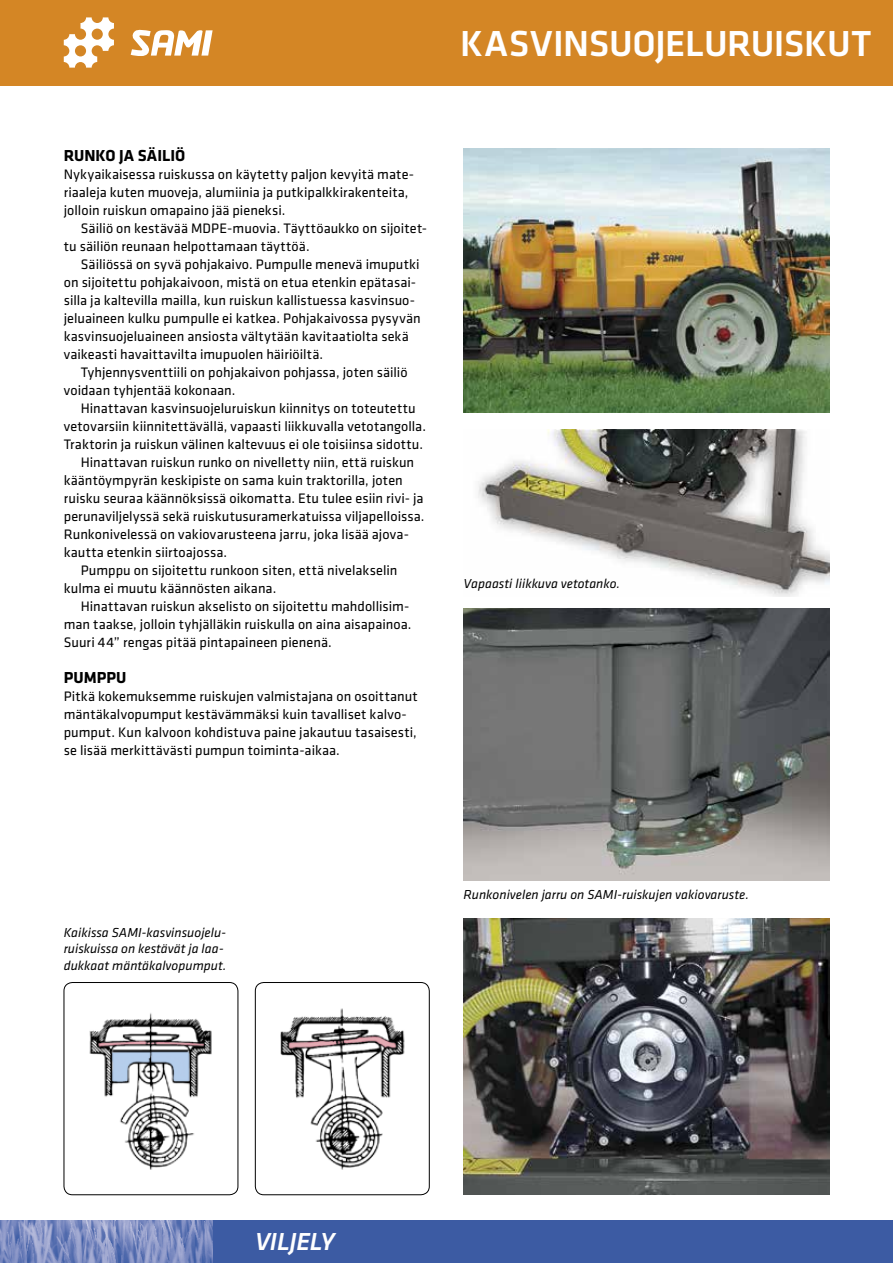
<style>
.page{position:relative;width:893px;height:1263px;background:#fff}
.page>*{position:absolute;margin:0;border:0;box-sizing:border-box;transform-origin:0 0}
.t1{font:500 37.5px "Klavika";letter-spacing:-.005em;color:#fff}
.t2{font:italic 500 25.5px "Klavika";letter-spacing:-.005em;color:#fff}
.t3{font:700 16.5px "Klavika";letter-spacing:.01em;color:#000}
.t4{font:14.25px/18px "Klavika";letter-spacing:.005em;color:#000}
.t5{font:italic 13.5px/16.5px "Klavika";color:#000}
</style>
<div class="page">
<div style="left:64px;top:982px;width:174px;height:213px;border:1px solid #000;border-radius:9px"></div>
<img style="left:89px;top:1013px;width:123px;height:157px">
<div style="left:255px;top:982px;width:174px;height:213px;border:1px solid #000;border-radius:9px"></div>
<img style="left:463px;top:918px;width:366px;height:277px">
<div style="left:0;top:0;width:893px;height:85px;background:#d48625"></div>
<img style="left:463px;top:608px;width:366px;height:272px">
<img style="left:463px;top:149px;width:366px;height:263px">
<img style="left:478px;top:429px;width:351px;height:168px">
<div style="left:0;top:1220px;width:893px;height:43px;background:#3c5ba3"></div>
<img style="left:0;top:1220px;width:213px;height:43px">
<svg style="left:64px;top:17px;width:50px;height:51px"></svg>
<svg style="left:131px;top:29px;width:82px;height:27px"></svg>
<img style="left:280px;top:1008px;width:125px;height:162px">
<p class="t3" style="left:64px;top:147px;width:123px">RUNKO JA SÄILIÖ</p>
<p class="t4" style="left:64px;top:166px;width:352px">Nykyaikaisessa ruiskussa on käytetty paljon kevyitä mate&shy;riaaleja kuten muoveja, alumiinia ja putkipalkkirakenteita, jolloin ruiskun omapaino jää pieneksi.</p>
<p class="t4" style="left:64px;top:220px;width:365px;text-indent:17px">Säiliö on kestävää MDPE-muovia. Täyttöaukko on sijoitet&shy;tu säiliön reunaan helpottamaan täyttöä.</p>
<p class="t4" style="left:64px;top:256px;width:358px;text-indent:17px">Säiliössä on syvä pohjakaivo. Pumpulle menevä imuputki on sijoitettu pohjakaivoon, mistä on etua etenkin epätasai&shy;silla ja kaltevilla mailla, kun ruiskun kallistuessa kasvinsuo&shy;jeluaineen kulku pumpulle ei katkea. Pohjakaivossa pysyvän kasvinsuojeluaineen ansiosta vältytään kavitaatiolta sekä vaikeasti havaittavilta imupuolen häiriöiltä.</p>
<p class="t4" style="left:64px;top:364px;width:345px;text-indent:17px">Tyhjennysventtiili on pohjakaivon pohjassa, joten säiliö voidaan tyhjentää kokonaan.</p>
<p class="t4" style="left:81px;top:400px;width:336px">Hinattavan kasvinsuojeluruiskun kiinnitys on toteutettu</p>
<p class="t4" style="left:64px;top:418px;width:364px">vetovarsiin kiinnitettävällä, vapaasti liikkuvalla vetotangolla.</p>
<p class="t4" style="left:64px;top:436px;width:361px">Traktorin ja ruiskun välinen kaltevuus ei ole toisiinsa sidottu.</p>
<p class="t4" style="left:81px;top:454px;width:335px">Hinattavan ruiskun runko on nivelletty niin, että ruiskun</p>
<p class="t4" style="left:64px;top:472px;width:341px">kääntöympyrän keskipiste on sama kuin traktorilla, joten</p>
<p class="t4" style="left:64px;top:490px;width:361px">ruisku seuraa käännöksissä oikomatta. Etu tulee esiin rivi- ja</p>
<p class="t4" style="left:64px;top:508px;width:362px">perunaviljelyssä sekä ruiskutusuramerkatuissa viljapelloissa.</p>
<p class="t4" style="left:64px;top:526px;width:347px">Runkonivelessä on vakiovarusteena jarru, joka lisää ajova-</p>
<p class="t4" style="left:64px;top:544px;width:165px">kautta etenkin siirtoajossa.</p>
<p class="t4" style="left:81px;top:562px;width:318px">Pumppu on sijoitettu runkoon siten, että nivelakselin</p>
<p class="t4" style="left:64px;top:580px;width:214px">kulma ei muutu käännösten aikana.</p>
<p class="t4" style="left:81px;top:598px;width:330px">Hinattavan ruiskun akselisto on sijoitettu mahdollisim-</p>
<p class="t4" style="left:64px;top:616px;width:349px">man taakse, jolloin tyhjälläkin ruiskulla on aina aisapainoa.</p>
<p class="t4" style="left:64px;top:634px;width:269px">Suuri 44” rengas pitää pintapaineen pienenä.</p>
<p class="t3" style="left:64px;top:669px;width:62px">PUMPPU</p>
<p class="t4" style="left:64px;top:688px;width:355px">Pitkä kokemuksemme ruiskujen valmistajana on osoittanut mäntäkalvopumput kestävämmäksi kuin tavalliset kalvo&shy;pumput. Kun kalvoon kohdistuva paine jakautuu tasaisesti, se lisää merkittävästi pumpun toiminta-aikaa.</p>
<h1 class="t1" style="left:460px;top:23px;width:413px">KASVINSUOJELURUISKUT</h1>
<p class="t5" style="left:463px;top:576px;width:158px">Vapaasti liikkuva vetotanko.</p>
<p class="t5" style="left:64px;top:924px;width:164px">Kaikissa SAMI-kasvinsuojelu&shy;ruiskuissa on kestävät ja laa&shy;dukkaat mäntäkalvopumput.</p>
<p class="t5" style="left:463px;top:886px;width:287px">Runkonivelen jarru on SAMI-ruiskujen vakiovaruste.</p>
<h2 class="t2" style="left:255px;top:1228px;width:81px">viljely</h2>
</div>
